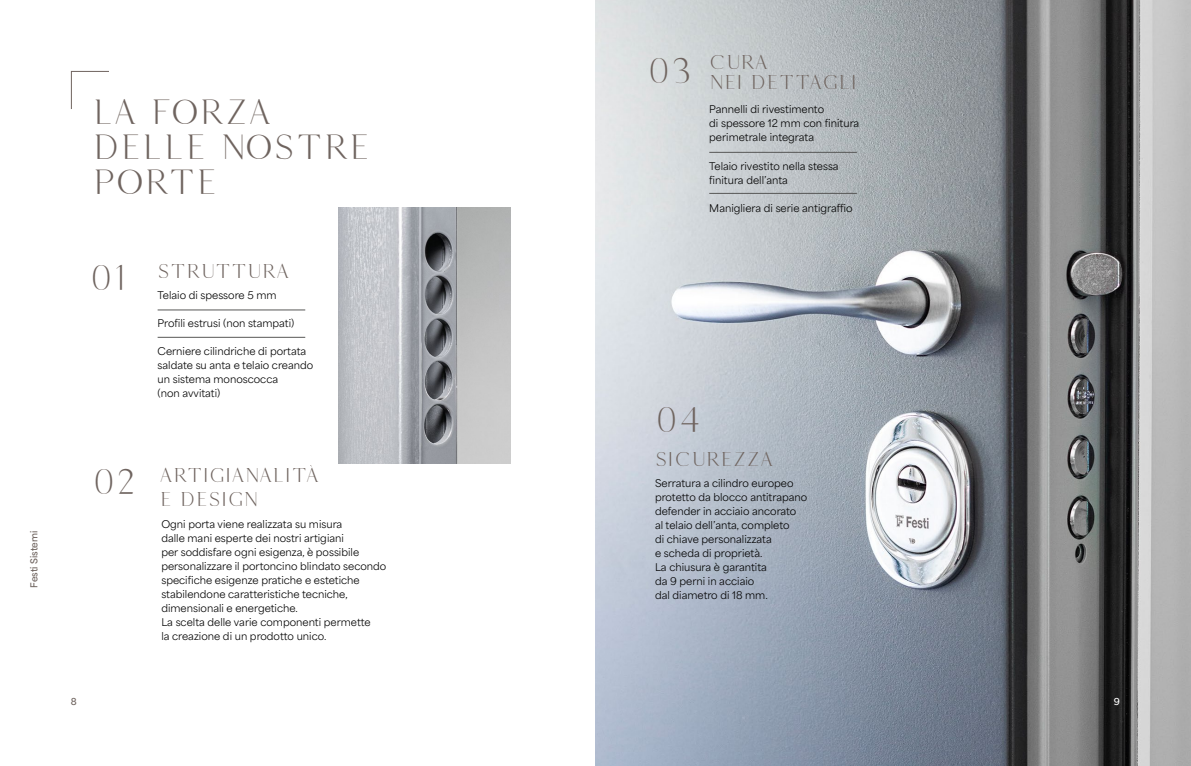
<style>
.page{position:relative;width:1191px;height:766px;background:#fff}
.page>*{position:absolute;margin:0;border:0;box-sizing:border-box;transform-origin:0 0}
.t1{font:35px/35px "MARIGOLD Regular";color:#6f645f}
.t2{font:20px/20px "MARIGOLD Regular";color:#6f645f}
.t3{font:10px/14px "Area Normal";color:#000}
.t4{font:600 9px "Area Normal";letter-spacing:-.005em;color:#6f645f}
.t5{font:600 9px "Area Normal";color:#fff}
</style>
<div class="page">
<img style="left:595px;top:0;width:596px;height:765px">
<svg style="left:70px;top:70px;width:39px;height:39px"></svg>
<hr style="left:709px;top:152px;width:148px;height:1px;background:#575756">
<hr style="left:158px;top:309px;width:147px;height:1px;background:#575756">
<hr style="left:158px;top:337px;width:147px;height:1px;background:#575756">
<hr style="left:709px;top:193px;width:148px;height:1px;background:#575756">
<img style="left:338px;top:207px;width:172px;height:256px">
<p class="t4" style="left:26px;top:587px;width:58px;rotate:-90deg">Festi Sistemi</p>
<h1 class="t1" style="left:93px;top:95px;width:279px">LA FORZA<br>DELLE NOSTRE<br>PORTE</h1>
<h1 class="t1" style="left:90px;top:261px;width:37px">01</h1>
<h2 class="t2" style="left:158px;top:262px;width:133px">STRUTTURA</h2>
<p class="t3" style="left:158px;top:287px;width:120px">Telaio di spessore 5 mm</p>
<p class="t3" style="left:158px;top:315px;width:138px">Profili estrusi (non stampati)</p>
<p class="t3" style="left:158px;top:343px;width:157px">Cerniere cilindriche di portata saldate su anta e telaio creando un sistema monoscocca<br>(non avvitati)</p>
<h1 class="t1" style="left:93px;top:465px;width:45px">02</h1>
<h2 class="t2" style="left:160px;top:463px;width:159px;line-height:24px">ARTIGIANALITà<br>E DESIGN</h2>
<p class="t3" style="left:161px;top:516px;width:226px">Ogni porta viene realizzata su misura<br>dalle mani esperte dei nostri artigiani<br>per soddisfare ogni esigenza, è possibile personalizzare il portoncino blindato secondo specifiche esigenze pratiche e estetiche stabilendone caratteristiche tecniche, dimensionali e energetiche.<br>La scelta delle varie componenti permette<br>la creazione di un prodotto unico.</p>
<h1 class="t1" style="left:647px;top:54px;width:46px">03</h1>
<h2 class="t2" style="left:709px;top:52px;width:150px">CURA<br>NEI DETTAGLI</h2>
<p class="t3" style="left:709px;top:101px;width:152px">Pannelli di rivestimento<br>di spessore 12 mm con finitura perimetrale integrata</p>
<p class="t3" style="left:709px;top:157px;width:131px">Telaio rivestito nella stessa finitura dell’anta</p>
<p class="t3" style="left:709px;top:199px;width:145px">Manigliera di serie antigraffio</p>
<h1 class="t1" style="left:655px;top:403px;width:48px">04</h1>
<h2 class="t2" style="left:655px;top:449px;width:120px">SICUREZZA</h2>
<p class="t3" style="left:655px;top:474px;width:154px">Serratura a cilindro europeo protetto da blocco antitrapano defender in acciaio ancorato<br>al telaio dell’anta, completo<br>di chiave personalizzata<br>e scheda di proprietà.<br>La chiusura è garantita<br>da 9 perni in acciaio<br>dal diametro di 18 mm.</p>
<p class="t4" style="left:71px;top:693px;width:7px">8</p>
<p class="t5" style="left:1114px;top:693px;width:8px">9</p>
</div>
